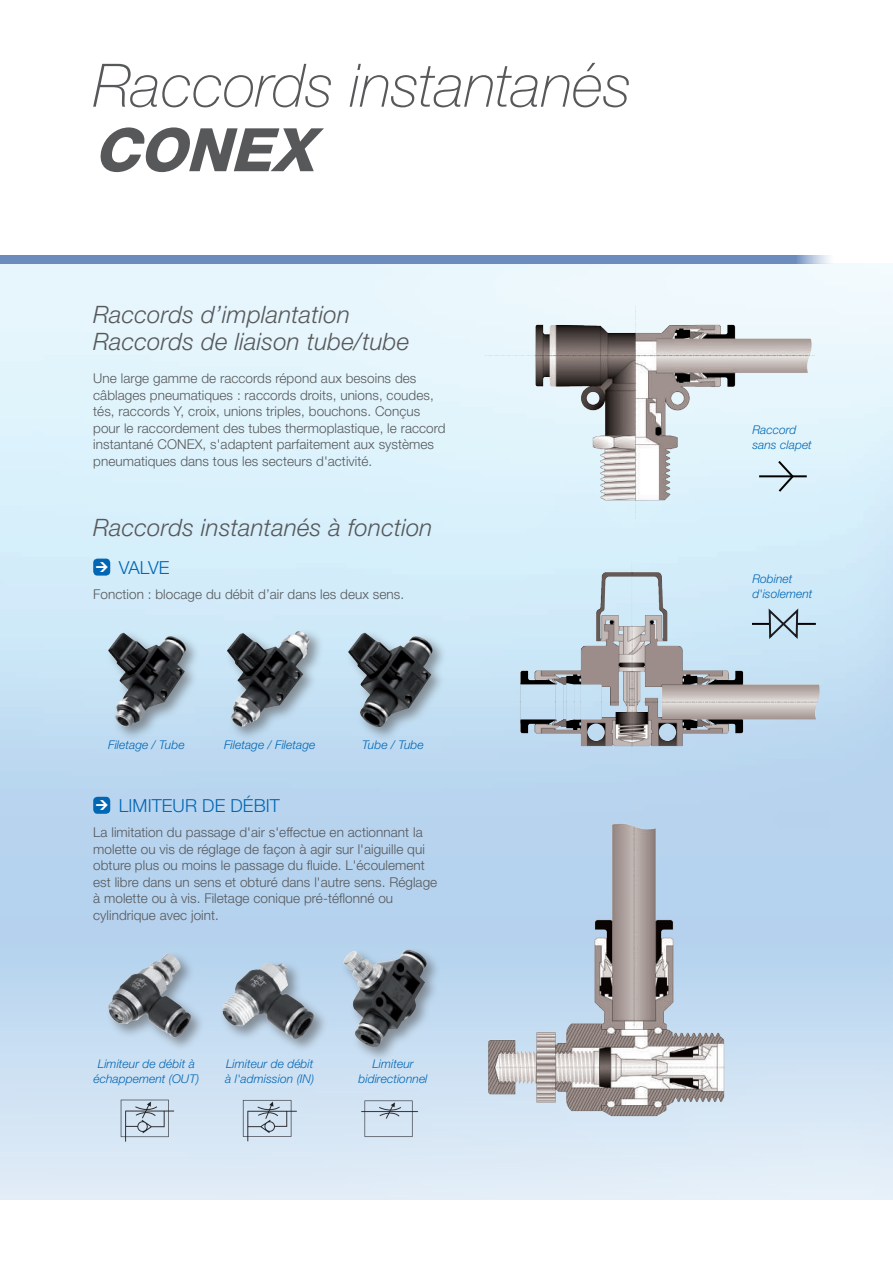
<style>
.page{position:relative;width:893px;height:1263px;background:#fff}
.page>*{position:absolute;margin:0;border:0;box-sizing:border-box;transform-origin:0 0}
.t1{font:italic 100 60px "Helvetica Neue LT Std";color:#57585a}
.t2{font:italic 800 60px "Helvetica Neue LT Std";color:#57585a}
.t3{font:italic 300 24px/27px "Helvetica Neue LT Std";letter-spacing:.01em;color:#57585a}
.t4{font:300 18px "Helvetica Neue LT Std";letter-spacing:.005em;color:#0166b3}
.t5{font:300 13.5px/16.5px "Helvetica Neue LT Std";letter-spacing:.005em;color:#57585a}
.t6{font:italic 300 12px/15px "Helvetica Neue LT Std";letter-spacing:.005em;color:#0166b3}
</style>
<div class="page">
<img style="left:0;top:264px;width:893px;height:593px">
<div style="left:0;top:857px;width:893px;height:342px;background:linear-gradient(to bottom,#accdec,#e2edf7)"></div>
<div style="left:0;top:255px;width:436px;height:9px;background:#6d8cbe"></div>
<svg style="left:436px;top:255px;width:457px;height:9px;background:#86a0c9"></svg>
<div style="left:93px;top:797px;width:17px;height:17px;background:#0166b3;border-radius:4px"></div>
<img style="left:484px;top:561px;width:353px;height:196px">
<img style="left:484px;top:799px;width:260px;height:319px">
<div style="left:341px;top:947px;width:100px;height:115px;background:#57585a;opacity:.6"></div>
<img style="left:343px;top:949px;width:84px;height:98px">
<div style="left:105px;top:950px;width:100px;height:102px;background:#57585a;opacity:.6"></div>
<img style="left:107px;top:953px;width:84px;height:85px">
<div style="left:220px;top:960px;width:109px;height:93px;background:#57585a;opacity:.6"></div>
<img style="left:222px;top:962px;width:92px;height:78px">
<div style="left:106px;top:630px;width:94px;height:111px;background:#57585a;opacity:.6"></div>
<img style="left:108px;top:633px;width:78px;height:94px">
<div style="left:224px;top:628px;width:100px;height:113px;background:#57585a;opacity:.6"></div>
<img style="left:226px;top:631px;width:85px;height:96px">
<div style="left:346px;top:630px;width:101px;height:111px;background:#57585a;opacity:.6"></div>
<img style="left:348px;top:633px;width:85px;height:94px">
<img style="left:240px;top:1098px;width:61px;height:47px">
<img style="left:114px;top:1097px;width:65px;height:47px">
<img style="left:358px;top:1098px;width:62px;height:46px">
<img style="left:484px;top:306px;width:330px;height:213px">
<hr style="left:759px;top:475px;width:48px;height:2px;background:#000001">
<svg style="left:776px;top:460px;width:19px;height:34px"></svg>
<hr style="left:752px;top:623px;width:64px;height:2px;background:#000001">
<svg style="left:752px;top:606px;width:55px;height:33px;background:#adc4d2"></svg>
<div style="left:93px;top:559px;width:17px;height:17px;background:#0166b3;border-radius:4px"></div>
<h1 class="t1" style="left:93px;top:51px;width:540px">Raccords instantanés</h1>
<h1 class="t2" style="left:93px;top:114px;width:241px">CONEX</h1>
<h2 class="t3" style="left:93px;top:301px;width:318px">Raccords d’implantation<br>Raccords de liaison tube/tube</h2>
<p class="t5" style="left:93px;top:370px;width:354px">Une large gamme de raccords répond aux besoins des câblages pneumatiques : raccords droits, unions, coudes, tés, raccords Y, croix, unions triples, bouchons. Conçus pour le raccordement des tubes thermoplastique, le raccord instantané CONEX, s'adaptent parfaitement aux systèmes pneumatiques dans tous les secteurs d'activité.</p>
<h2 class="t3" style="left:93px;top:514px;width:341px">Raccords instantanés à fonction</h2>
<h3 class="t4" style="left:119px;top:557px;width:52px">VALVE</h3>
<p class="t5" style="left:93px;top:586px;width:312px">Fonction : blocage du débit d’air dans les deux sens.</p>
<p class="t6" style="left:108px;top:737px;width:78px">Filetage / Tube</p>
<p class="t6" style="left:224px;top:737px;width:93px">Filetage / Filetage</p>
<p class="t6" style="left:362px;top:737px;width:63px">Tube / Tube</p>
<h3 class="t4" style="left:119px;top:795px;width:163px">LIMITEUR DE DÉBIT</h3>
<p class="t5" style="left:93px;top:824px;width:346px">La limitation du passage d'air s'effectue en actionnant la molette ou vis de réglage de façon à agir sur l'aiguille qui obture plus ou moins le passage du fluide. L'écoulement est libre dans un sens et obturé dans l'autre sens. Réglage à molette ou à vis. Filetage conique pré-téflonné ou cylindrique avec joint.</p>
<p class="t6" style="left:93px;top:1056px;width:107px;text-align:center">Limiteur de débit à échappement (OUT)</p>
<p class="t6" style="left:225px;top:1056px;width:91px">Limiteur de débit à l'admission (IN)</p>
<p class="t6" style="left:358px;top:1056px;width:71px;text-align:center">Limiteur bidirectionnel</p>
<p class="t6" style="left:752px;top:422px;width:61px">Raccord sans clapet</p>
<p class="t6" style="left:752px;top:571px;width:62px">Robinet d'isolement</p>
</div>
